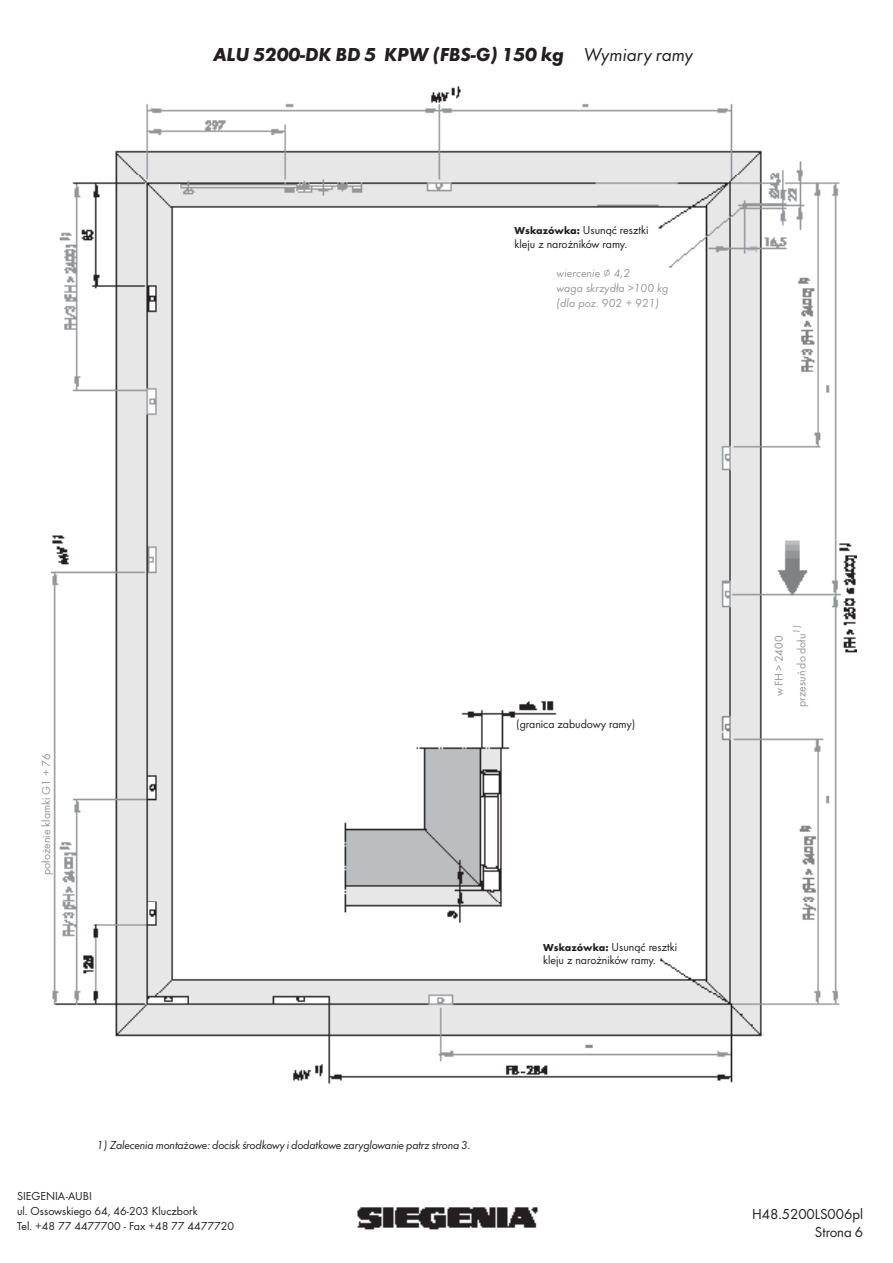
<style>
.page{position:relative;width:893px;height:1263px;background:#fff}
.page>*{position:absolute;margin:0;border:0;box-sizing:border-box;transform-origin:0 0}
.t1{font:italic 700 19.5px "Futura";color:#231f20}
.t2{font:15px/18px "Futura Boo";color:#231f20;text-align:right}
.t3{font:12px/13.5px "Futura Boo";color:#231f20}
.t4{font:12px "Futura Boo Obl";letter-spacing:-.02em;color:#231f20}
.t5{font:12px/15px "Futura Boo Obl";color:#939598}
.t6{font:12px/22.5px "Futura Boo";color:#939598;text-align:right}
.t7{font:9.6px "Futura Boo Obl";color:#939598}
.s1{font-family:"Futura Boo Obl";font-weight:400;font-style:normal}
.s2{font-family:"Futura";font-weight:700;font-size:10.5px}
</style>
<div class="page">
<img style="left:357px;top:1207px;width:181px;height:23px">
<img style="left:51px;top:86px;width:805px;height:998px">
<h1 class="t1" style="left:213px;top:42px;width:481px">ALU 5200-DK BD 5 KPW (FBS-G) 150 kg <span class="s1">Wymiary ramy</span></h1>
<p class="t3" style="left:514px;top:224px;width:135px"><span class="s2">Wskazówka:</span> Usunąć resztki kleju z narożników ramy.</p>
<p class="t5" style="left:557px;top:266px;width:113px">wiercenie ∅ 4,2<br>waga skrzydła &gt;100 kg (dla poz. 902 + 921)</p>
<p class="t6" style="left:35px;top:875px;width:123px;rotate:-90deg">położenie klamki G1 + 76</p>
<p class="t3" style="left:516px;top:717px;width:121px">(granica zabudowy ramy)</p>
<p class="t3" style="left:543px;top:940px;width:135px"><span class="s2">Wskazówka:</span> Usunąć resztki kleju z narożników ramy.</p>
<p class="t4" style="left:97px;top:1137px;width:375px">1) Zalecenia montażowe: docisk środkowy i dodatkowe zaryglowanie patrz strona 3.</p>
<p class="t3" style="left:17px;top:1188px;width:219px;line-height:15px">SIEGENIA-AUBI<br>ul. Ossowskiego 64, 46-203 Kluczbork<br>Tel. +48 77 4477700 - Fax +48 77 4477720</p>
<p class="t7" style="left:791px;top:634px;width:10px;rotate:-90deg">1)</p>
<p class="t6" style="left:768px;top:707px;width:74px;rotate:-90deg">w FH &gt; 2400 przesuń do dołu</p>
<p class="t2" style="left:752px;top:1204px;width:113px">H48.5200LS006pl<br>Strona 6</p>
</div>
